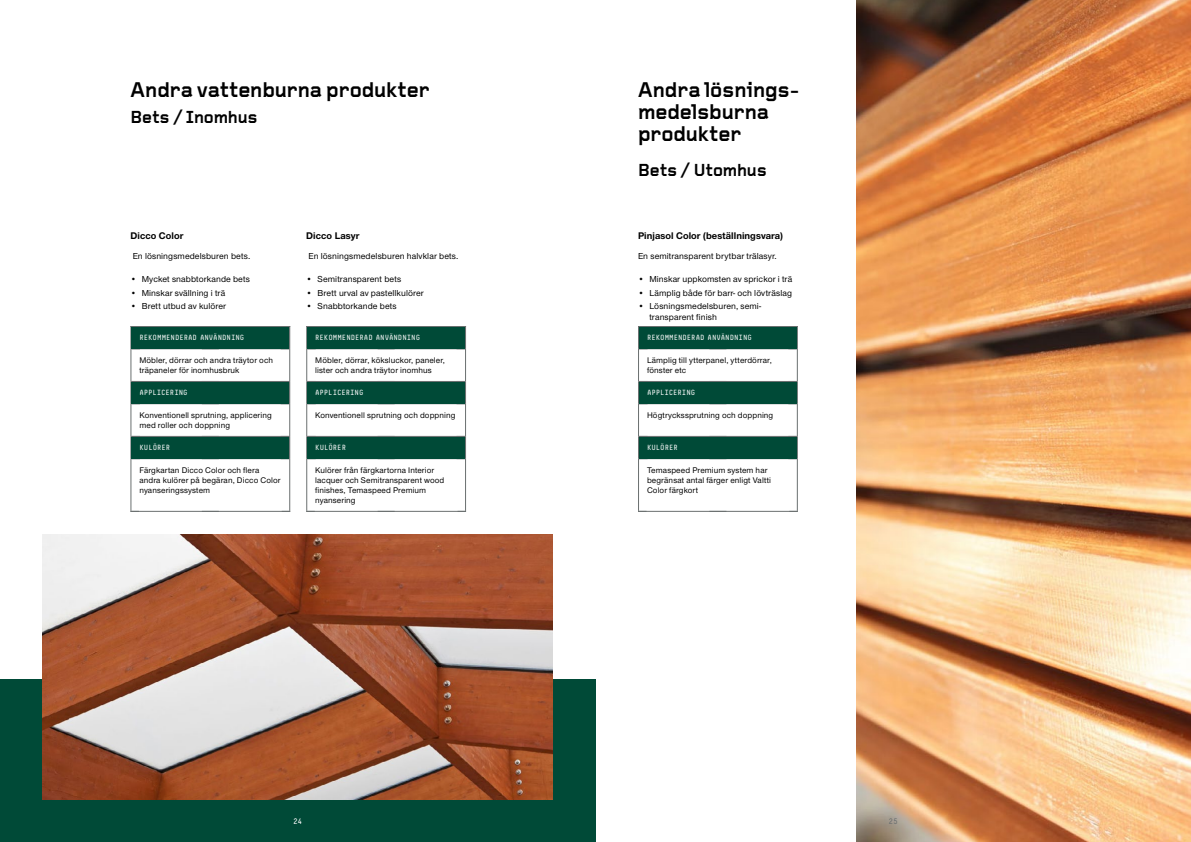
<style>
.page{position:relative;width:1191px;height:842px;background:#fff}
.page>*{position:absolute;margin:0;border:0;box-sizing:border-box;transform-origin:0 0}
.t1{font:700 22px/22px "Foundry Gridnik";letter-spacing:-.005em;color:#000}
.t2{font:700 18px "Foundry Gridnik";color:#000}
.t3{font:700 10px "Nimbus San Nov";letter-spacing:.005em;color:#000}
.t4{font:500 9px/11px "Nimbus Sans Novus";letter-spacing:.01em;color:#000}
.t5{font:500 8.5px/10px "Nimbus Sans Novus";letter-spacing:.01em;color:#000}
.t6{font:8px "Decima Mono Pro";color:#fff}
.t7{font:8px "Decima Mono Pro";color:#6a6f6f}
.t8{font:7.5px "Decima Mono Pro";letter-spacing:-.01em;color:#fff}
</style>
<div class="page">
<img style="left:856px;top:0;width:335px;height:842px">
<div style="left:0;top:679px;width:595px;height:163px;background:#004a37"></div>
<hr style="left:306px;top:511px;width:160px;height:1px;background:#6a6f6f">
<svg style="left:395px;top:511px;width:31px;height:1px"></svg>
<svg style="left:306px;top:326px;width:160px;height:133px"></svg>
<hr style="left:306px;top:459px;width:1px;height:52px;background:#6a6f6f">
<hr style="left:465px;top:459px;width:1px;height:52px;background:#6a6f6f">
<div style="left:307px;top:327px;width:158px;height:21px;background:#004a37"></div>
<div style="left:307px;top:382px;width:158px;height:21px;background:#004a37"></div>
<div style="left:307px;top:437px;width:158px;height:21px;background:#004a37"></div>
<hr style="left:638px;top:511px;width:160px;height:1px;background:#6a6f6f">
<svg style="left:726px;top:511px;width:32px;height:1px"></svg>
<svg style="left:638px;top:326px;width:160px;height:133px"></svg>
<hr style="left:638px;top:459px;width:1px;height:52px;background:#6a6f6f">
<hr style="left:797px;top:459px;width:1px;height:52px;background:#6a6f6f">
<div style="left:639px;top:327px;width:158px;height:21px;background:#004a37"></div>
<div style="left:639px;top:382px;width:158px;height:21px;background:#004a37"></div>
<div style="left:639px;top:437px;width:158px;height:21px;background:#004a37"></div>
<img style="left:43px;top:534px;width:510px;height:265px">
<hr style="left:130px;top:511px;width:160px;height:1px;background:#6a6f6f">
<svg style="left:219px;top:511px;width:31px;height:1px"></svg>
<svg style="left:130px;top:326px;width:160px;height:133px"></svg>
<hr style="left:130px;top:459px;width:1px;height:52px;background:#6a6f6f">
<hr style="left:289px;top:459px;width:1px;height:52px;background:#6a6f6f">
<div style="left:131px;top:327px;width:158px;height:21px;background:#004a37"></div>
<div style="left:131px;top:382px;width:158px;height:21px;background:#004a37"></div>
<div style="left:131px;top:437px;width:158px;height:21px;background:#004a37"></div>
<h1 class="t1" style="left:130px;top:79px;width:300px">Andra vattenburna produkter</h1>
<h2 class="t2" style="left:130px;top:107px;width:129px">Bets / Inomhus</h2>
<p class="t3" style="left:130px;top:229px;width:54px">Dicco Color</p>
<p class="t4" style="left:133px;top:250px;width:119px">En lösningsmedelsburen bets.</p>
<p class="t4" style="left:130px;top:273px;width:121px">• Mycket snabbtorkande bets</p>
<p class="t4" style="left:130px;top:287px;width:96px">• Minskar svällning i trä</p>
<p class="t4" style="left:130px;top:300px;width:97px">• Brett utbud av kulörer</p>
<p class="t8" style="left:139px;top:333px;width:107px">REKOMMENDERAD ANVÄNDNING</p>
<p class="t5" style="left:139px;top:355px;width:135px">Möbler, dörrar och andra träytor och träpaneler för inomhusbruk</p>
<p class="t8" style="left:139px;top:388px;width:50px">APPLICERING</p>
<p class="t5" style="left:139px;top:410px;width:134px">Konventionell sprutning, applicering med roller och doppning</p>
<p class="t8" style="left:139px;top:443px;width:32px">KULÖRER</p>
<p class="t5" style="left:139px;top:465px;width:143px">Färgkartan Dicco Color och flera andra kulörer på begäran, Dicco Color nyanseringssystem</p>
<p class="t3" style="left:306px;top:229px;width:55px">Dicco Lasyr</p>
<p class="t4" style="left:308px;top:250px;width:151px">En lösningsmedelsburen halvklar bets.</p>
<p class="t4" style="left:306px;top:273px;width:96px">• Semitransparent bets</p>
<p class="t4" style="left:306px;top:287px;width:119px">• Brett urval av pastellkulörer</p>
<p class="t4" style="left:306px;top:300px;width:92px">• Snabbtorkande bets</p>
<p class="t8" style="left:315px;top:333px;width:107px">REKOMMENDERAD ANVÄNDNING</p>
<p class="t5" style="left:315px;top:355px;width:131px">Möbler, dörrar, köksluckor, paneler, lister och andra träytor inomhus</p>
<p class="t8" style="left:315px;top:388px;width:50px">APPLICERING</p>
<p class="t5" style="left:315px;top:410px;width:142px">Konventionell sprutning och doppning</p>
<p class="t8" style="left:315px;top:443px;width:32px">KULÖRER</p>
<p class="t5" style="left:315px;top:465px;width:131px">Kulörer från färgkartorna Interior lacquer och Semitransparent wood finishes, Temaspeed Premium nyansering</p>
<h1 class="t1" style="left:638px;top:79px;width:163px">Andra lösnings&shy;medelsburna produkter</h1>
<h2 class="t2" style="left:638px;top:159px;width:130px">Bets / Utomhus</h2>
<p class="t3" style="left:638px;top:229px;width:146px">Pinjasol Color (beställningsvara)</p>
<p class="t4" style="left:638px;top:250px;width:140px">En semitransparent brytbar trälasyr.</p>
<p class="t4" style="left:638px;top:273px;width:156px">• Minskar uppkomsten av sprickor i trä</p>
<p class="t4" style="left:638px;top:287px;width:155px">• Lämplig både för barr- och lövträslag</p>
<p class="t4" style="left:649px;top:300px;width:113px;text-indent:-11px">• Lösningsmedelsburen, semi&shy;transparent finish</p>
<p class="t8" style="left:647px;top:333px;width:107px">REKOMMENDERAD ANVÄNDNING</p>
<p class="t5" style="left:647px;top:355px;width:126px">Lämplig till ytterpanel, ytterdörrar, fönster etc</p>
<p class="t8" style="left:647px;top:388px;width:50px">APPLICERING</p>
<p class="t5" style="left:647px;top:410px;width:128px">Högtryckssprutning och doppning</p>
<p class="t8" style="left:647px;top:443px;width:32px">KULÖRER</p>
<p class="t5" style="left:647px;top:465px;width:125px">Temaspeed Premium system har begränsat antal färger enligt Valtti<br>Color färgkort</p>
<p class="t6" style="left:293px;top:816px;width:11px">24</p>
<p class="t7" style="left:888px;top:816px;width:11px">25</p>
</div>
